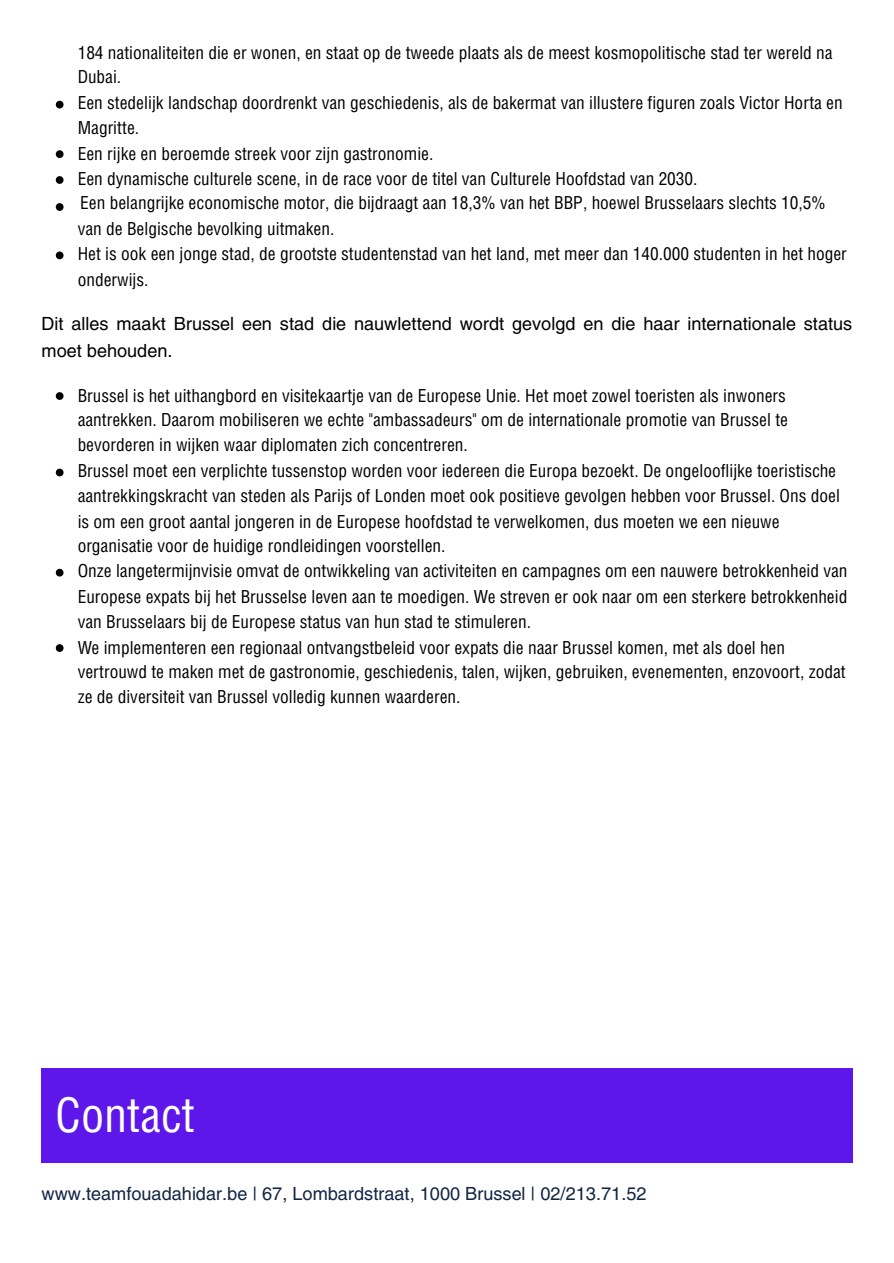
<style>
.page{position:relative;width:894px;height:1263px;background:#fff}
.page>*{position:absolute;margin:0;border:0;box-sizing:border-box;transform-origin:0 0}
.t1{font:48px "Helios Cond";color:#fff}
.t2{font:18px/24.8px "Helios Cond";color:#000}
.t3{font:18px/27px "Helios";color:#000}
.t4{font:18px "Helios";color:#132544}
</style>
<div class="page">
<svg style="left:56px;top:101px;width:7px;height:7px"></svg>
<svg style="left:56px;top:150px;width:7px;height:8px"></svg>
<svg style="left:56px;top:176px;width:7px;height:8px"></svg>
<svg style="left:56px;top:203px;width:7px;height:8px"></svg>
<svg style="left:56px;top:252px;width:7px;height:7px"></svg>
<svg style="left:56px;top:392px;width:7px;height:8px"></svg>
<svg style="left:56px;top:469px;width:7px;height:7px"></svg>
<svg style="left:56px;top:569px;width:7px;height:7px"></svg>
<svg style="left:56px;top:644px;width:7px;height:8px"></svg>
<div style="left:42px;top:1069px;width:810px;height:94px;background:#5e17eb"></div>
<p class="t2" style="left:78px;top:40px;width:756px">184 nationaliteiten die er wonen, en staat op de tweede plaats als de meest kosmopolitische stad ter wereld na<br>Dubai.</p>
<p class="t2" style="left:78px;top:90px;width:766px">Een stedelijk landschap doordrenkt van geschiedenis, als de bakermat van illustere figuren zoals Victor Horta en<br>Magritte.</p>
<p class="t2" style="left:78px;top:141px;width:357px">Een rijke en beroemde streek voor zijn gastronomie.</p>
<p class="t2" style="left:78px;top:166px;width:621px">Een dynamische culturele scene, in de race voor de titel van Culturele Hoofdstad van 2030.</p>
<p class="t2" style="left:78px;top:190px;width:749px;line-height:25.8px">Een belangrijke economische motor, die bijdraagt aan 18,3% van het BBP, hoewel Brusselaars slechts 10,5% van de Belgische bevolking uitmaken.</p>
<p class="t2" style="left:78px;top:241px;width:770px;line-height:25.8px">Het is ook een jonge stad, de grootste studentenstad van het land, met meer dan 140.000 studenten in het hoger onderwijs.</p>
<p class="t3" style="left:42px;top:309px;width:811px">Dit alles maakt Brussel een stad die nauwlettend wordt gevolgd en die haar internationale status moet behouden.</p>
<p class="t2" style="left:78px;top:383px;width:711px">Brussel is het uithangbord en visitekaartje van de Europese Unie. Het moet zowel toeristen als inwoners aantrekken. Daarom mobiliseren we echte "ambassadeurs" om de internationale promotie van Brussel te bevorderen in wijken waar diplomaten zich concentreren.</p>
<p class="t2" style="left:78px;top:458px;width:763px;line-height:25.2px">Brussel moet een verplichte tussenstop worden voor iedereen die Europa bezoekt. De ongelooflijke toeristische aantrekkingskracht van steden als Parijs of Londen moet ook positieve gevolgen hebben voor Brussel. Ons doel is om een groot aantal jongeren in de Europese hoofdstad te verwelkomen, dus moeten we een nieuwe organisatie voor de huidige rondleidingen voorstellen.</p>
<p class="t2" style="left:78px;top:558px;width:771px;line-height:25.3px;text-align:justify">Onze langetermijnvisie omvat de ontwikkeling van activiteiten en campagnes om een nauwere betrokkenheid van Europese expats bij het Brusselse leven aan te moedigen. We streven er ook naar om een sterkere betrokkenheid van Brusselaars bij de Europese status van hun stad te stimuleren.</p>
<p class="t2" style="left:78px;top:635px;width:769px">We implementeren een regionaal ontvangstbeleid voor expats die naar Brussel komen, met als doel hen vertrouwd te maken met de gastronomie, geschiedenis, talen, wijken, gebruiken, evenementen, enzovoort, zodat ze de diversiteit van Brussel volledig kunnen waarderen.</p>
<p class="t1" style="left:55px;top:1085px;width:141px">Contact</p>
<p class="t4" style="left:42px;top:1183px;width:606px">www.teamfouadahidar.be | 67, Lombardstraat, 1000 Brussel | 02/213.71.52</p>
</div>
